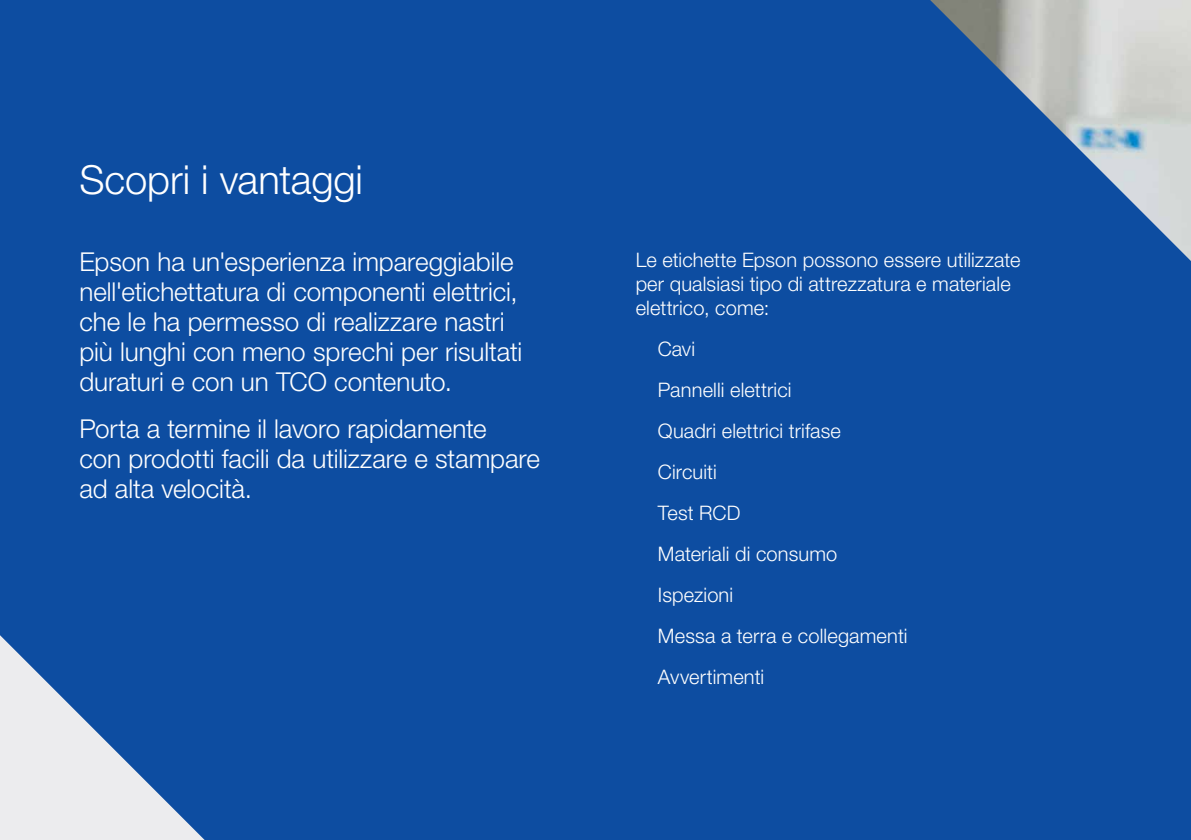
<style>
.page{position:relative;width:1191px;height:840px;background:#fff}
.page>*{position:absolute;margin:0;border:0;box-sizing:border-box;transform-origin:0 0}
.t1{font:300 40px "Helvetica Neue LT Pro";letter-spacing:-.005em;color:#fff}
.t2{font:300 26px/30px "Helvetica Neue LT Pro";color:#fff}
.t3{font:300 20px/41px "Helvetica Neue LT Pro";letter-spacing:.005em;color:#fff}
</style>
<div class="page">
<div style="left:0;top:0;width:1191px;height:839px;background:#0d4da1"></div>
<svg style="left:0;top:634px;width:205px;height:205px;background:#7d9dc7"></svg>
<h1 class="t1" style="left:79px;top:155px;width:285px">Scopri i vantaggi</h1>
<p class="t2" style="left:79px;top:246px;width:444px">Epson ha un'esperienza impareggiabile nell'etichettatura di componenti elettrici, che le ha permesso di realizzare nastri più lunghi con meno sprechi per risultati duraturi e con un TCO contenuto.</p>
<p class="t2" style="left:79px;top:413px;width:462px">Porta a termine il lavoro rapidamente<br>con prodotti facili da utilizzare e stampare ad alta velocità.</p>
<p class="t3" style="left:635px;top:247px;width:386px;line-height:24px">Le etichette Epson possono essere utilizzate per qualsiasi tipo di attrezzatura e materiale elettrico, come:</p>
<p class="t3" style="left:657px;top:328px;width:251px">Cavi<br>Pannelli elettrici<br>Quadri elettrici trifase<br>Circuiti<br>Test RCD<br>Materiali di consumo<br>Ispezioni<br>Messa a terra e collegamenti<br>Avvertimenti</p>
</div>
